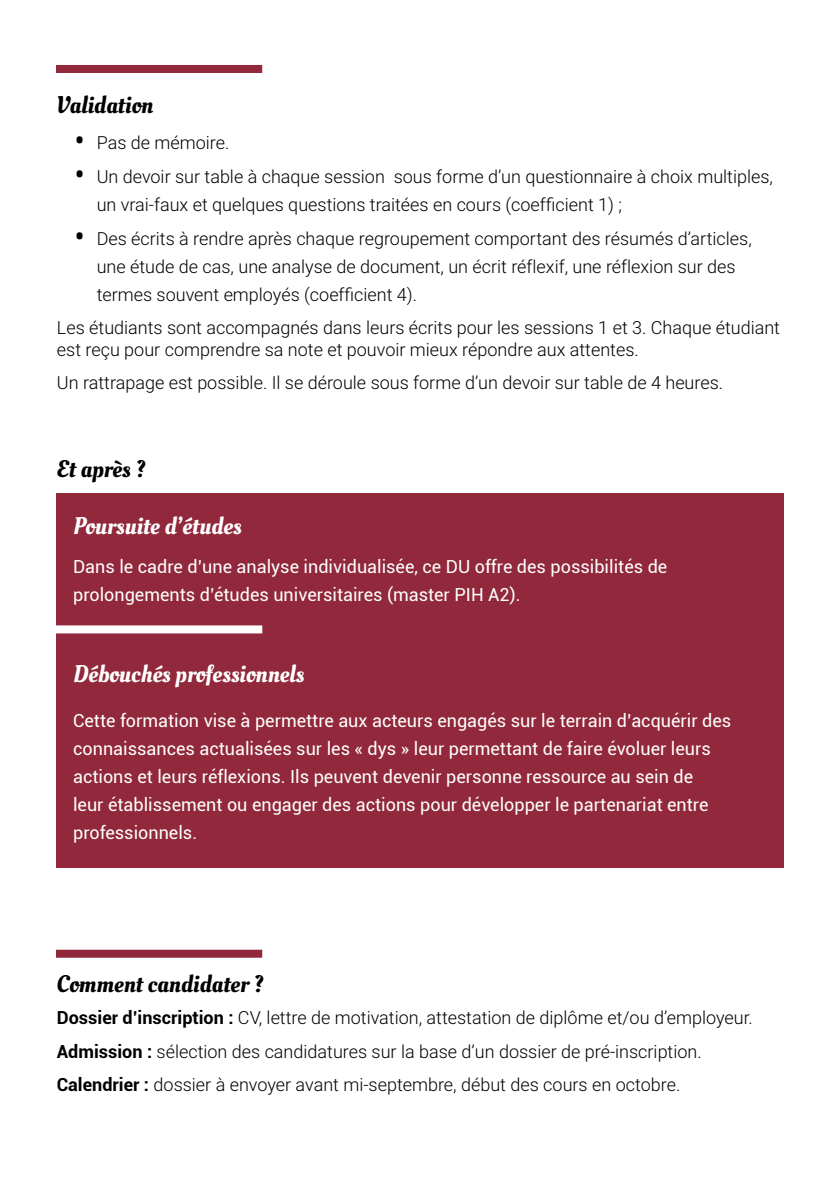
<style>
.page{position:relative;width:840px;height:1191px;background:#fff}
.page>*{position:absolute;margin:0;border:0;box-sizing:border-box;transform-origin:0 0}
.H2_blanc{font:24px "Oleo Script";color:#fff}
.H1_Présentation{font:24px "Oleo Script";color:#000}
.P_texte{font:300 18px/22px "Roboto";color:#000}
.P_texte_blanc{font:18px/28px "Roboto";color:#fff}
.P_puces_noir{font:300 18px/28px "Roboto";color:#000}
.s1{font-weight:900;font-size:24px}
.s2{font-weight:700}
</style>
<div class="page">
<div style="left:56px;top:65px;width:206px;height:8px;background:#91283b"></div>
<div style="left:56px;top:949px;width:206px;height:8px;background:#91283b"></div>
<div style="left:56px;top:493px;width:726px;height:374px;background:#91283b"></div>
<div style="left:40px;top:625px;width:222px;height:8px;background:#fff"></div>
<h1 class="H1_Présentation" style="left:56px;top:90px;width:99px">Validation</h1>
<p class="P_puces_noir" style="left:75px;top:128px;width:156px"><span class="s1">•</span> Pas de mémoire.</p>
<p class="P_puces_noir" style="left:97px;top:162px;width:677px;text-indent:-21px"><span class="s1">•</span> Un devoir sur table à chaque session sous forme d’un questionnaire à choix multiples, un vrai-faux et quelques questions traitées en cours (coefficient 1) ;</p>
<p class="P_puces_noir" style="left:97px;top:224px;width:656px;text-indent:-21px"><span class="s1">•</span> Des écrits à rendre après chaque regroupement comportant des résumés d’articles, une étude de cas, une analyse de document, un écrit réflexif, une réflexion sur des termes souvent employés (coefficient 4).</p>
<p class="P_texte" style="left:57px;top:316px;width:724px">Les étudiants sont accompagnés dans leurs écrits pour les sessions 1 et 3. Chaque étudiant est reçu pour comprendre sa note et pouvoir mieux répondre aux attentes.</p>
<p class="P_texte" style="left:57px;top:371px;width:667px">Un rattrapage est possible. Il se déroule sous forme d’un devoir sur table de 4 heures.</p>
<h1 class="H1_Présentation" style="left:57px;top:454px;width:90px">Et après ?</h1>
<h2 class="H2_blanc" style="left:73px;top:511px;width:170px">Poursuite d’études</h2>
<p class="P_texte_blanc" style="left:73px;top:552px;width:595px">Dans le cadre d’une analyse individualisée, ce DU offre des possibilités de prolongements d’études universitaires (master PIH A2).</p>
<h2 class="H2_blanc" style="left:73px;top:659px;width:233px">Débouchés professionnels</h2>
<p class="P_texte_blanc" style="left:73px;top:706px;width:659px">Cette formation vise à permettre aux acteurs engagés sur le terrain d’acquérir des connaissances actualisées sur les « dys » leur permettant de faire évoluer leurs actions et leurs réflexions. Ils peuvent devenir personne ressource au sein de<br>leur établissement ou engager des actions pour développer le partenariat entre professionnels.</p>
<h1 class="H1_Présentation" style="left:56px;top:969px;width:208px">Comment candidater ?</h1>
<p class="P_texte" style="left:57px;top:1006px;width:697px"><span class="s2">Dossier d’inscription :</span> CV, lettre de motivation, attestation de diplôme et/ou d’employeur.</p>
<p class="P_texte" style="left:57px;top:1039px;width:646px"><span class="s2">Admission :</span> sélection des candidatures sur la base d’un dossier de pré-inscription.</p>
<p class="P_texte" style="left:57px;top:1072px;width:624px"><span class="s2">Calendrier :</span> dossier à envoyer avant mi-septembre, début des cours en octobre.</p>
</div>
